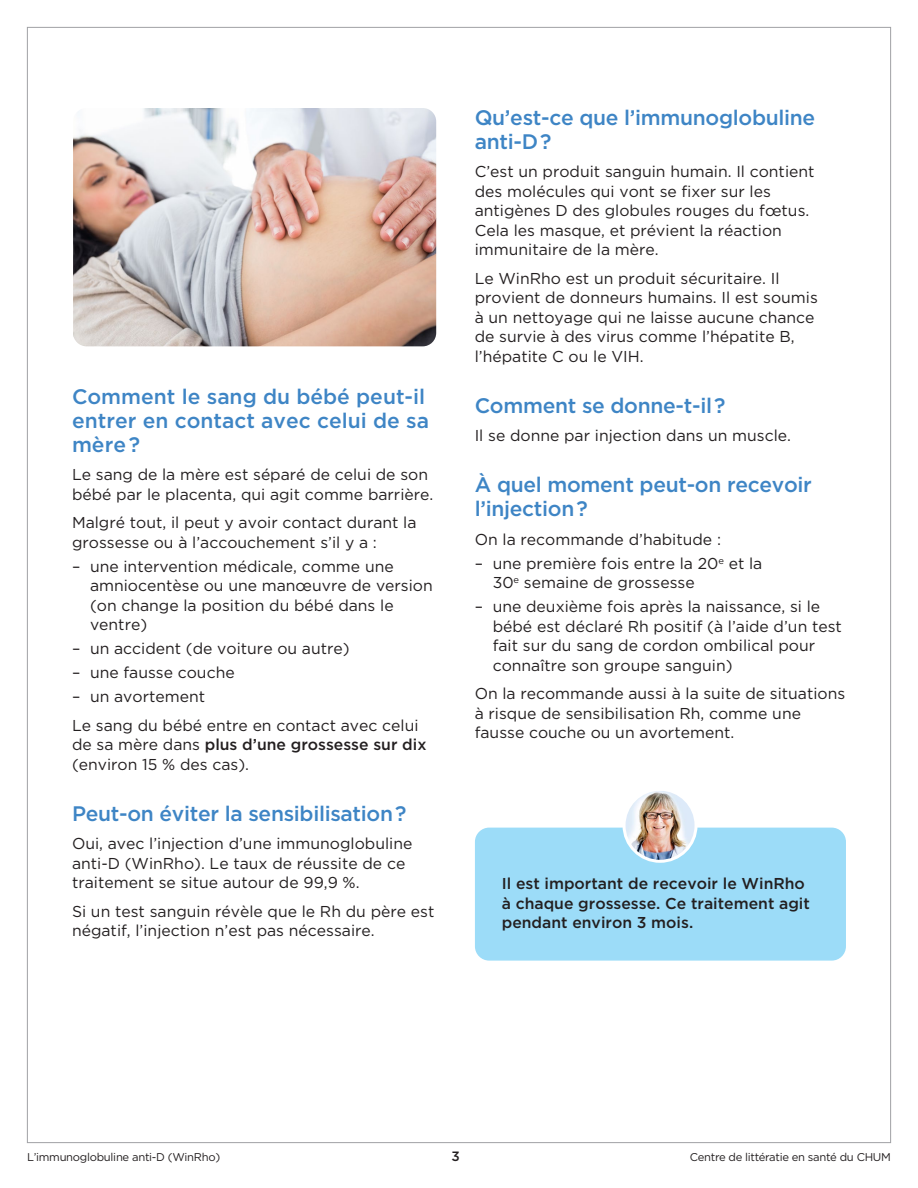
<style>
.page{position:relative;width:918px;height:1188px;background:#fff}
.page>*{position:absolute;margin:0;border:0;box-sizing:border-box;transform-origin:0 0}
.t1{font:500 21px/24px "Gotham";letter-spacing:-.015em;color:#3e85c5}
.t2{font:15.75px/19.5px "Gotham";color:#231f20}
.t3{font:500 15.75px/19.5px "Gotham";color:#231f20}
.t4{font:500 13.5px "Gotham";color:#231f20}
.t5{font:11.25px "Gotham";letter-spacing:-.025em;color:#231f20}
.s1{font-weight:500}
</style>
<div class="page">
<img style="left:73px;top:108px;width:363px;height:238px">
<div style="left:476px;top:828px;width:369px;height:132px;background:#9cdcf8;border-radius:14px"></div>
<div style="left:475px;top:828px;width:371px;height:133px;border:2px solid #9cdcf8;border-radius:14px"></div>
<img style="left:624px;top:792px;width:70px;height:69px">
<div style="left:623px;top:788px;width:75px;height:75px;border:3px solid #fff;border-radius:50%"></div>
<h1 class="t1" style="left:72px;top:384px;width:358px">Comment le sang du bébé peut-il entrer en contact avec celui de sa mère ?</h1>
<p class="t2" style="left:72px;top:465px;width:363px">Le sang de la mère est séparé de celui de son bébé par le placenta, qui agit comme barrière.</p>
<p class="t2" style="left:72px;top:513px;width:346px">Malgré tout, il peut y avoir contact durant la grossesse ou à l’accouchement s’il y a :</p>
<p class="t2" style="left:90px;top:556px;width:344px;text-indent:-18px">– une intervention médicale, comme une amniocentèse ou une manœuvre de version (on change la position du bébé dans le ventre)</p>
<p class="t2" style="left:72px;top:639px;width:279px">– un accident (de voiture ou autre)</p>
<p class="t2" style="left:72px;top:663px;width:164px">– une fausse couche</p>
<p class="t2" style="left:72px;top:682px;width:348px;line-height:28.5px">– un avortement<br>Le sang du bébé entre en contact avec celui</p>
<p class="t2" style="left:72px;top:735px;width:356px">de sa mère dans <span class="s1">plus d’une grossesse sur dix </span>(environ 15 % des cas).</p>
<h1 class="t1" style="left:72px;top:801px;width:336px">Peut-on éviter la sensibilisation ?</h1>
<p class="t2" style="left:72px;top:834px;width:342px">Oui, avec l’injection d’une immunoglobuline anti-D (WinRho). Le taux de réussite de ce traitement se situe autour de 99,9 %.</p>
<p class="t2" style="left:72px;top:901px;width:364px">Si un test sanguin révèle que le Rh du père est négatif, l’injection n’est pas nécessaire.</p>
<h1 class="t1" style="left:475px;top:105px;width:342px">Qu’est-ce que l’immunoglobuline anti-D ?</h1>
<p class="t2" style="left:475px;top:162px;width:341px">C’est un produit sanguin humain. Il contient des molécules qui vont se fixer sur les antigènes D des globules rouges du fœtus.<br>Cela les masque, et prévient la réaction immunitaire de la mère.</p>
<p class="t2" style="left:475px;top:268px;width:345px">Le WinRho est un produit sécuritaire. Il provient de donneurs humains. Il est soumis à un nettoyage qui ne laisse aucune chance de survie à des virus comme l’hépatite B, l’hépatite C ou le VIH.</p>
<h1 class="t1" style="left:475px;top:393px;width:252px">Comment se donne-t-il ?</h1>
<p class="t2" style="left:475px;top:426px;width:318px">Il se donne par injection dans un muscle.</p>
<h1 class="t1" style="left:475px;top:473px;width:339px">À quel moment peut-on recevoir l’injection ?</h1>
<p class="t2" style="left:475px;top:529px;width:248px">On la recommande d’habitude :</p>
<p class="t2" style="left:493px;top:553px;width:271px;text-indent:-18px">– une première fois entre la 20<sup>e</sup> et la<br>30<sup>e</sup> semaine de grossesse</p>
<p class="t2" style="left:493px;top:597px;width:351px;text-indent:-18px">– une deuxième fois après la naissance, si le bébé est déclaré Rh positif (à l’aide d’un test fait sur du sang de cordon ombilical pour connaître son groupe sanguin)</p>
<p class="t2" style="left:475px;top:684px;width:372px">On la recommande aussi à la suite de situations à risque de sensibilisation Rh, comme une fausse couche ou un avortement.</p>
<p class="t3" style="left:502px;top:874px;width:310px">Il est important de recevoir le WinRho à chaque grossesse. Ce traitement agit pendant environ 3 mois.</p>
<p class="t5" style="left:27px;top:1150px;width:195px">L’immunoglobuline anti-D (WinRho)</p>
<p class="t4" style="left:451px;top:1147px;width:10px">3</p>
<p class="t5" style="left:690px;top:1150px;width:203px">Centre de littératie en santé du CHUM</p>
</div>
